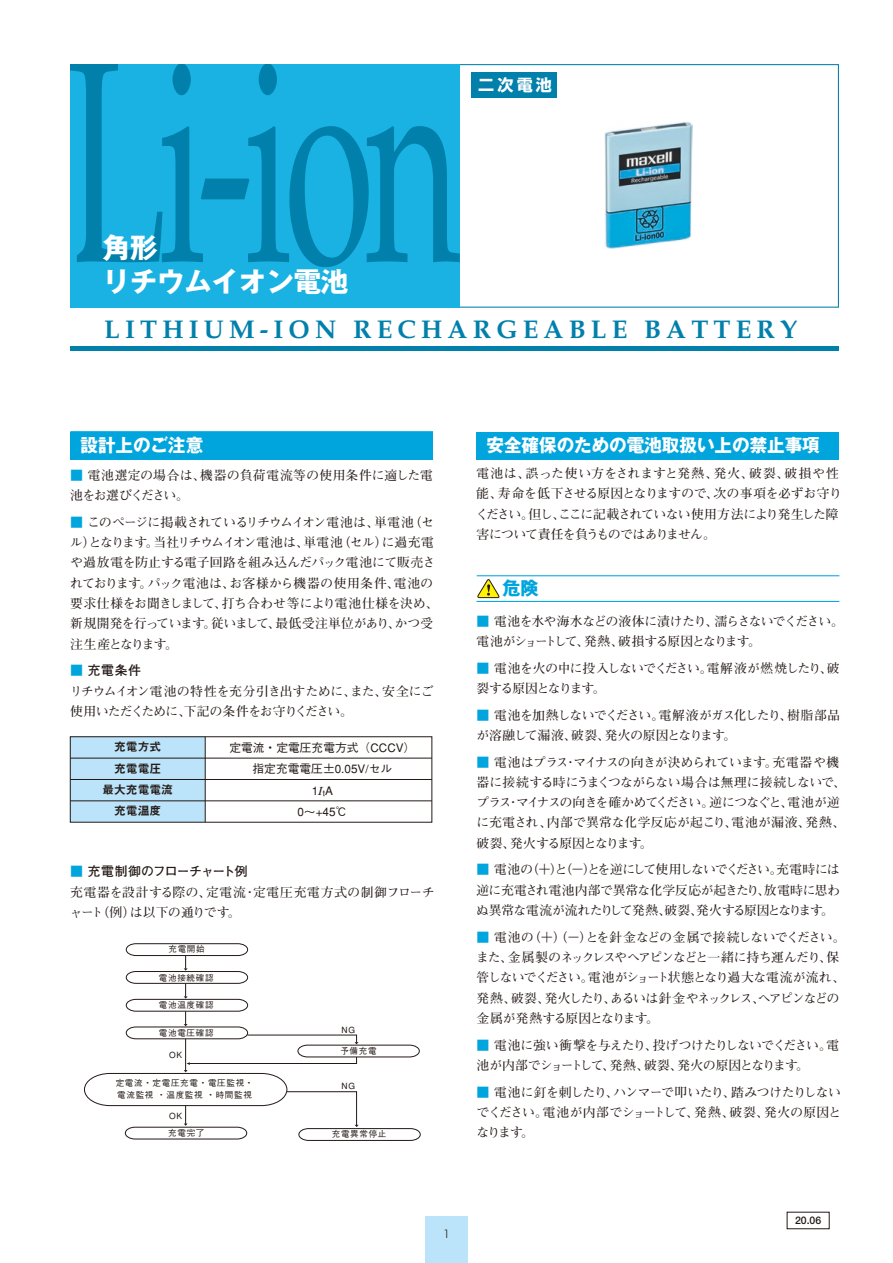
<style>
.page{position:relative;width:893px;height:1263px;background:#fff}
.page>*{position:absolute;margin:0;border:0;box-sizing:border-box;transform-origin:0 0}
.t1{font:288.45px "Palatino";color:#0080ab;scale:.57 1}
.t2{font:700 27.3px "Gothic MB101";color:#fff}
.t3{font:700 25.65px "Palatino";letter-spacing:.2em;color:#0080ab}
.t4{font:700 18.15px "Gothic MB101";color:#fff}
.t5{font:700 18.15px "Gothic MB101";color:#00a5de}
.t6{font:700 16.05px "Shin Go";color:#fff}
.t7{font:700 12.75px/20.2px "Futo Min A101";letter-spacing:-.04em;color:#231916}
.t8{font:700 12.75px/20.2px "Futo Min A101";letter-spacing:-.075em;color:#231916}
.t9{font:700 12.75px/20.2px "Futo Min A101";letter-spacing:-.02em;color:#231916}
.t10{font:700 12.75px/20.2px "Futo Min A101";letter-spacing:.025em;color:#231916}
.t11{font:700 12.75px/20.2px "Futo Min A101";letter-spacing:-.065em;color:#231916}
.t12{font:700 12.75px/20.2px "Futo Min A101";letter-spacing:.005em;color:#231916}
.t13{font:700 12.75px "Futo Go B101";letter-spacing:-.06em;color:#231916}
.t14{font:700 12.75px "Futo Go B101";letter-spacing:-.035em;color:#231916}
.t15{font:500 11.7px/21.3px "Gothic BBB";color:#231916;text-align:center}
.t16{font:11.7px/21.3px "Midashi Go MB31";color:#231916;text-align:center}
.t17{font:300 10.65px "Shin Go Pro";color:#231916}
.t18{font:500 10.5px "Helvetica Neue LT Std";color:#231916}
.t19{font:500 8.55px/11.6px "Gothic BBB";letter-spacing:.08em;color:#231916}
.s1{font-family:"Futo Go B101";color:#00a5de}
.s2{color:#00a5de}
.s3{font-family:"Century";font-weight:400;font-style:italic}
</style>
<div class="page">
<div style="left:425px;top:1216px;width:43px;height:47px;background:#bbe3f9"></div>
<svg style="left:460px;top:64px;width:379px;height:244px"></svg>
<div style="left:71px;top:64px;width:389px;height:244px;background:#19b2e3"></div>
<hr style="left:476px;top:601px;width:363px;height:1px;background:#00a5de">
<svg style="left:477px;top:579px;width:23px;height:19px"></svg>
<hr style="left:477px;top:575px;width:362px;height:1px;background:#00a5de">
<div style="left:476px;top:432px;width:363px;height:27px;background:#00a5de"></div>
<div style="left:70px;top:737px;width:135px;height:85px;background:#bbe3f9"></div>
<svg style="left:84px;top:943px;width:337px;height:198px"></svg>
<hr style="left:70px;top:459px;width:363px;height:1px;background:#00a5de">
<hr style="left:70px;top:431px;width:363px;height:1px;background:#00a5de">
<div style="left:70px;top:432px;width:363px;height:27px;background:#00a5de"></div>
<hr style="left:70px;top:346px;width:769px;height:4px;background:#0080ab">
<div style="left:472px;top:73px;width:85px;height:25px;background:#0080ab"></div>
<div style="left:70px;top:736px;width:362px;height:86px;border:1px solid #231916"></div>
<hr style="left:70px;top:758px;width:362px;height:1px;background:#231916">
<hr style="left:70px;top:779px;width:362px;height:1px;background:#231916">
<hr style="left:70px;top:800px;width:362px;height:1px;background:#231916">
<hr style="left:205px;top:737px;width:1px;height:85px;background:#231916">
<img style="left:605px;top:122px;width:88px;height:127px">
<h1 class="t1" style="left:66px;top:-6px;width:695px">Li-ion</h1>
<h2 class="t2" style="left:103px;top:262px;width:247px">リチウムイオン電池</h2>
<h2 class="t2" style="left:103px;top:228px;width:56px">角形</h2>
<p class="t6" style="left:478px;top:75px;width:75px">二次電池</p>
<h3 class="t3" style="left:104px;top:314px;width:695px">LITHIUM-ION RECHARGEABLE BATTERY</h3>
<h3 class="t4" style="left:80px;top:432px;width:124px">設計上のご注意</h3>
<p class="t12" style="left:70px;top:465px;width:364px"><span class="s1">■</span> 電池選定の場合は、機器の負荷電流等の使用条件に適した電池をお選びください。</p>
<p class="t9" style="left:70px;top:512px;width:370px"><span class="s1">■</span> このページに掲載されているリチウムイオン電池は、単電池（セル）となります。当社リチウムイオン電池は、単電池（セル）に過充電や過放電を防止する電子回路を組み込んだパック電池にて販売されております。パック電池は、お客様から機器の使用条件、電池の要求仕様をお聞きしまして、打ち合わせ等により電池仕様を決め、新規開発を行っています。従いまして、最低受注単位があり、かつ受注生産となります。</p>
<p class="t14" style="left:70px;top:663px;width:72px"><span class="s2">■</span> 充電条件</p>
<p class="t7" style="left:70px;top:681px;width:366px">リチウムイオン電池の特性を充分引き出すために、また、安全にご使用いただくために、下記の条件をお守りください。</p>
<p class="t16" style="left:102px;top:736px;width:72px">充電方式<br>充電電圧<br>最大充電電流充電温度</p>
<p class="t15" style="left:229px;top:737px;width:188px">定電流・定電圧充電方式（CCCV）指定充電電圧±0.05V/セル<br>1<span class="s3">I</span><sub>t</sub>A<br>0～+45℃</p>
<p class="t13" style="left:70px;top:864px;width:179px"><span class="s2">■</span> 充電制御のフローチャート例</p>
<p class="t10" style="left:70px;top:882px;width:366px">充電器を設計する際の、定電流・定電圧充電方式の制御フローチャート（例）は以下の通りです。</p>
<p class="t19" style="left:168px;top:943px;width:38px">充電開始</p>
<p class="t19" style="left:159px;top:972px;width:56px">電池接続確認</p>
<p class="t19" style="left:159px;top:999px;width:56px">電池温度確認</p>
<p class="t19" style="left:159px;top:1027px;width:56px">電池電圧確認</p>
<p class="t19" style="left:169px;top:1049px;width:15px">OK</p>
<p class="t19" style="left:341px;top:1024px;width:15px">NG</p>
<p class="t19" style="left:340px;top:1045px;width:38px">予備充電</p>
<p class="t19" style="left:116px;top:1077px;width:139px">定電流・定電圧充電・電圧監視・電流監視 ・温度監視 ・時間監視</p>
<p class="t19" style="left:168px;top:1128px;width:38px">充電完了</p>
<p class="t19" style="left:332px;top:1128px;width:56px">充電異常停止</p>
<p class="t19" style="left:341px;top:1080px;width:15px">NG</p>
<p class="t19" style="left:169px;top:1110px;width:15px">OK</p>
<h3 class="t4" style="left:486px;top:432px;width:335px">安全確保のための電池取扱い上の禁止事項</h3>
<p class="t7" style="left:476px;top:463px;width:367px">電池は、誤った使い方をされますと発熱、発火、破裂、破損や性能、寿命を低下させる原因となりますので、次の事項を必ずお守りください。但し、ここに記載されていない使用方法により発生した障害について責任を負うものではありません。</p>
<h3 class="t5" style="left:503px;top:575px;width:38px">危険</h3>
<p class="t8" style="left:476px;top:611px;width:369px"><span class="s1">■</span> 電池を水や海水などの液体に漬けたり、濡らさないでください。電池がショートして、発熱、破損する原因となります。</p>
<p class="t11" style="left:476px;top:658px;width:365px"><span class="s1">■</span> 電池を火の中に投入しないでください。電解液が燃焼したり、破裂する原因となります。</p>
<p class="t7" style="left:476px;top:705px;width:365px"><span class="s1">■</span> 電池を加熱しないでください。電解液がガス化したり、樹脂部品が溶融して漏液、破裂、発火の原因となります。</p>
<p class="t7" style="left:476px;top:752px;width:371px"><span class="s1">■</span> 電池はプラス・マイナスの向きが決められています。充電器や機器に接続する時にうまくつながらない場合は無理に接続しないで、プラス・マイナスの向きを確かめてください。逆につなぐと、電池が逆に充電され、内部で異常な化学反応が起こり、電池が漏液、発熱、破裂、発火する原因となります。</p>
<p class="t7" style="left:476px;top:860px;width:365px;text-align:justify"><span class="s1">■</span> 電池の（＋）と（－）とを逆にして使用しないでください。充電時には逆に充電され電池内部で異常な化学反応が起きたり、放電時に思わぬ異常な電流が流れたりして発熱、破裂、発火する原因となります。</p>
<p class="t8" style="left:476px;top:927px;width:371px"><span class="s1">■</span> 電池の（＋）（－）とを針金などの金属で接続しないでください。また、金属製のネックレスやヘアピンなどと一緒に持ち運んだり、保管しないでください。電池がショート状態となり過大な電流が流れ、発熱、破裂、発火したり、あるいは針金やネックレス、ヘアピンなどの金属が発熱する原因となります。</p>
<p class="t7" style="left:476px;top:1035px;width:364px"><span class="s1">■</span> 電池に強い衝撃を与えたり、投げつけたりしないでください。電池が内部でショートして、発熱、破裂、発火の原因となります。</p>
<p class="t7" style="left:476px;top:1082px;width:367px;text-align:justify"><span class="s1">■</span> 電池に釘を刺したり、ハンマーで叩いたり、踏みつけたりしないでください。電池が内部でショートして、発熱、破裂、発火の原因となります。</p>
<p class="t17" style="left:442px;top:1225px;width:10px">1</p>
<p class="t18" style="left:795px;top:1214px;width:28px">20.06</p>
</div>
